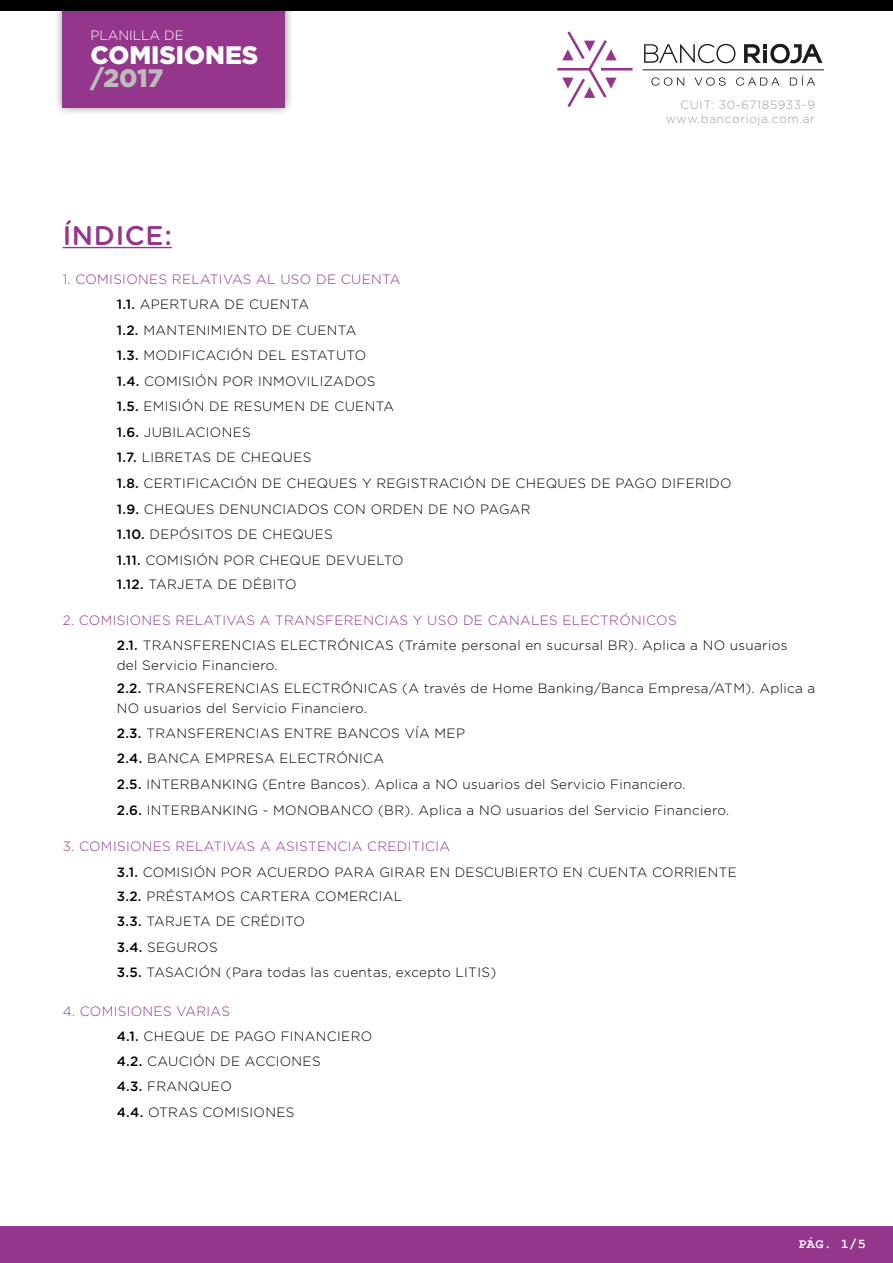
<style>
.page{position:relative;width:893px;height:1263px;background:#fff}
.page>*{position:absolute;margin:0;border:0;box-sizing:border-box;transform-origin:0 0}
.t1{font:500 27px "Gotham Rounded";letter-spacing:.025em;color:#94368b}
.t2{font:900 25.2px "Gotham HTF";color:#fff}
.t3{font:900 25.2px "Gotham HTF";color:#bcbcbc}
.t4{font:300 13.5px/19.5px "Gotham HTF";letter-spacing:.025em;color:#000}
.t5{font:300 13.5px "Gotham HTF";letter-spacing:.025em;color:#94368b}
.t6{font:300 13.5px "Gotham HTF";color:#fff}
.t7{font:700 13.5px "Courier New";color:#fff}
.t8{font:300 12px/14.4px "Gotham HTF";letter-spacing:.05em;color:#9d9d9c;text-align:right}
.s1{font-family:"Gotham Rounded";font-weight:500}
</style>
<div class="page">
<div style="left:54px;top:0;width:240px;height:116px;background:#000;opacity:.48"></div>
<div style="left:63px;top:0;width:222px;height:107px;background:#94368b"></div>
<div style="left:0;top:0;width:893px;height:11px;background:#000"></div>
<div style="left:0;top:1227px;width:893px;height:36px;background:#94368b"></div>
<svg style="left:557px;top:31px;width:76px;height:76px"></svg>
<hr style="left:643px;top:70px;width:181px;height:1px;background:#1c1c1c">
<svg style="left:651px;top:77px;width:33px;height:9px"></svg>
<svg style="left:695px;top:77px;width:31px;height:9px"></svg>
<svg style="left:736px;top:77px;width:43px;height:9px"></svg>
<svg style="left:790px;top:76px;width:25px;height:9px"></svg>
<svg style="left:744px;top:44px;width:78px;height:19px"></svg>
<svg style="left:644px;top:44px;width:91px;height:19px"></svg>
<hr style="left:63px;top:247px;width:109px;height:1px;background:#94368b">
<p class="t6" style="left:90px;top:28px;width:95px">PLANILLA DE</p>
<h2 class="t2" style="left:90px;top:40px;width:169px">COMISIONES</h2>
<h2 class="t3" style="left:90px;top:64px;width:74px">/2017</h2>
<h1 class="t1" style="left:63px;top:216px;width:111px">ÍNDICE:</h1>
<p class="t5" style="left:63px;top:271px;width:339px">1. COMISIONES RELATIVAS AL USO DE CUENTA</p>
<p class="t4" style="left:117px;top:294px;width:194px"><span class="s1">1.1.</span> APERTURA DE CUENTA</p>
<p class="t4" style="left:117px;top:320px;width:241px"><span class="s1">1.2.</span> MANTENIMIENTO DE CUENTA</p>
<p class="t4" style="left:117px;top:346px;width:251px"><span class="s1">1.3.</span> MODIFICACIÓN DEL ESTATUTO</p>
<p class="t4" style="left:117px;top:371px;width:260px"><span class="s1">1.4.</span> COMISIÓN POR INMOVILIZADOS</p>
<p class="t4" style="left:117px;top:397px;width:279px"><span class="s1">1.5.</span> EMISIÓN DE RESUMEN DE CUENTA</p>
<p class="t4" style="left:117px;top:422px;width:136px"><span class="s1">1.6.</span> JUBILACIONES</p>
<p class="t4" style="left:117px;top:447px;width:196px"><span class="s1">1.7.</span> LIBRETAS DE CHEQUES</p>
<p class="t8" style="left:666px;top:97px;width:151px">CUIT: 30-67185933-9 www.bancorioja.com.ar</p>
<p class="t4" style="left:117px;top:473px;width:616px"><span class="s1">1.8.</span> CERTIFICACIÓN DE CHEQUES Y REGISTRACIÓN DE CHEQUES DE PAGO DIFERIDO</p>
<p class="t4" style="left:117px;top:499px;width:415px"><span class="s1">1.9.</span> CHEQUES DENUNCIADOS CON ORDEN DE NO PAGAR</p>
<p class="t4" style="left:117px;top:524px;width:218px"><span class="s1">1.10.</span> DEPÓSITOS DE CHEQUES</p>
<p class="t4" style="left:117px;top:574px;width:181px"><span class="s1">1.12.</span> TARJETA DE DÉBITO</p>
<p class="t4" style="left:117px;top:550px;width:288px"><span class="s1">1.11.</span> COMISIÓN POR CHEQUE DEVUELTO</p>
<p class="t5" style="left:63px;top:613px;width:615px">2. COMISIONES RELATIVAS A TRANSFERENCIAS Y USO DE CANALES ELECTRÓNICOS</p>
<p class="t4" style="left:117px;top:635px;width:672px"><span class="s1">2.1.</span> TRANSFERENCIAS ELECTRÓNICAS (Trámite personal en sucursal BR). Aplica a NO usuarios del Servicio Financiero.</p>
<p class="t4" style="left:117px;top:679px;width:700px"><span class="s1">2.2.</span> TRANSFERENCIAS ELECTRÓNICAS (A través de Home Banking/Banca Empresa/ATM). Aplica a<br>NO usuarios del Servicio Financiero.</p>
<p class="t4" style="left:117px;top:723px;width:350px"><span class="s1">2.3.</span> TRANSFERENCIAS ENTRE BANCOS VÍA MEP</p>
<p class="t4" style="left:117px;top:748px;width:269px"><span class="s1">2.4.</span> BANCA EMPRESA ELECTRÓNICA</p>
<p class="t4" style="left:117px;top:774px;width:570px"><span class="s1">2.5.</span> INTERBANKING (Entre Bancos). Aplica a NO usuarios del Servicio Financiero.</p>
<p class="t4" style="left:117px;top:800px;width:614px"><span class="s1">2.6.</span> INTERBANKING - MONOBANCO (BR). Aplica a NO usuarios del Servicio Financiero.</p>
<p class="t5" style="left:63px;top:839px;width:389px">3. COMISIONES RELATIVAS A ASISTENCIA CREDITICIA</p>
<p class="t4" style="left:117px;top:862px;width:622px"><span class="s1">3.1.</span> COMISIÓN POR ACUERDO PARA GIRAR EN DESCUBIERTO EN CUENTA CORRIENTE</p>
<p class="t4" style="left:117px;top:886px;width:287px"><span class="s1">3.2.</span> PRÉSTAMOS CARTERA COMERCIAL</p>
<p class="t4" style="left:117px;top:911px;width:190px"><span class="s1">3.3.</span> TARJETA DE CRÉDITO</p>
<p class="t4" style="left:117px;top:937px;width:102px"><span class="s1">3.4.</span> SEGUROS</p>
<p class="t4" style="left:117px;top:963px;width:381px"><span class="s1">3.5.</span> TASACIÓN (Para todas las cuentas, excepto LITIS)</p>
<p class="t5" style="left:63px;top:1004px;width:169px">4. COMISIONES VARIAS</p>
<p class="t4" style="left:117px;top:1027px;width:257px"><span class="s1">4.1.</span> CHEQUE DE PAGO FINANCIERO</p>
<p class="t4" style="left:117px;top:1051px;width:205px"><span class="s1">4.2.</span> CAUCIÓN DE ACCIONES</p>
<p class="t4" style="left:117px;top:1076px;width:117px"><span class="s1">4.3.</span> FRANQUEO</p>
<p class="t4" style="left:117px;top:1102px;width:179px"><span class="s1">4.4.</span> OTRAS COMISIONES</p>
<p class="t7" style="left:798px;top:1236px;width:69px">PÁG. 1/5</p>
</div>
